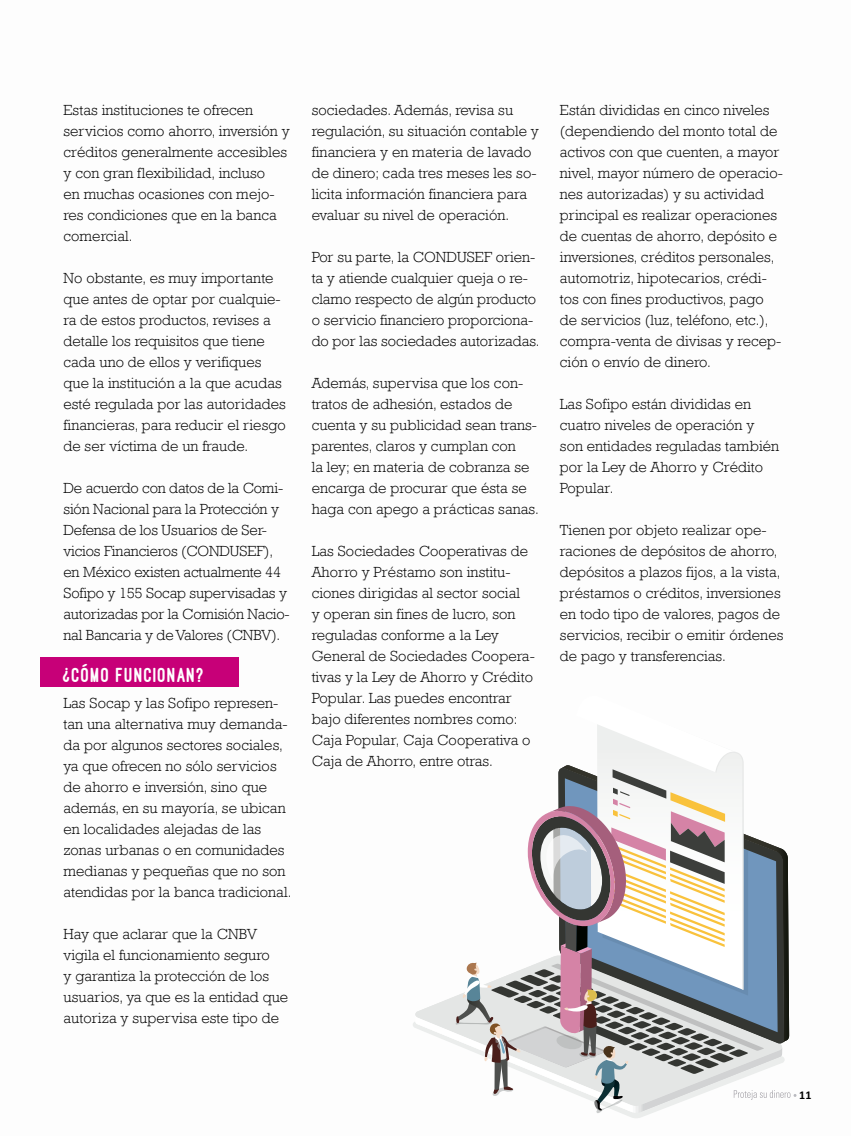
<style>
.page{position:relative;width:851px;height:1136px;background:#fff}
.page>*{position:absolute;margin:0;border:0;box-sizing:border-box;transform-origin:0 0}
.t1{font:800 21px "Ostrich Sans";letter-spacing:.05em;color:#fff}
.t2{font:300 15px/21px "Rockwell";letter-spacing:.005em;color:#000}
.t3{font:700 12px "Calibri";color:#000}
</style>
<div class="page">
<div style="left:40px;top:657px;width:199px;height:30px;background:#c70078"></div>
<svg style="left:415px;top:724px;width:381px;height:388px"></svg>
<p class="t2" style="left:63px;top:99px;width:228px">Estas instituciones te ofrecen servicios como ahorro, inversión y créditos generalmente accesibles y con gran flexibilidad, incluso<br>en muchas ocasiones con mejo&shy;res condiciones que en la banca comercial.</p>
<p class="t2" style="left:63px;top:267px;width:224px">No obstante, es muy importante que antes de optar por cualquie&shy;ra de estos productos, revises a detalle los requisitos que tiene cada uno de ellos y verifiques que la institución a la que acudas esté regulada por las autoridades financieras, para reducir el riesgo de ser víctima de un fraude.</p>
<p class="t2" style="left:63px;top:477px;width:228px">De acuerdo con datos de la Comi&shy;sión Nacional para la Protección y<br>Defensa de los Usuarios de Ser&shy;vicios Financieros (CONDUSEF), en México existen actualmente 44<br>Sofipo y 155 Socap supervisadas y autorizadas por la Comisión Nacio&shy;nal Bancaria y de Valores (CNBV).</p>
<h1 class="t1" style="left:63px;top:664px;width:142px">¿CÓMO FUNCIONAN?</h1>
<p class="t2" style="left:63px;top:692px;width:229px">Las Socap y las Sofipo represen&shy;tan una alternativa muy demanda&shy;da por algunos sectores sociales, ya que ofrecen no sólo servicios de ahorro e inversión, sino que además, en su mayoría, se ubican en localidades alejadas de las zonas urbanas o en comunidades medianas y pequeñas que no son atendidas por la banca tradicional.</p>
<p class="t2" style="left:63px;top:923px;width:226px">Hay que aclarar que la CNBV vigila el funcionamiento seguro<br>y garantiza la protección de los usuarios, ya que es la entidad que autoriza y supervisa este tipo de</p>
<p class="t2" style="left:311px;top:99px;width:229px">sociedades. Además, revisa su regulación, su situación contable y financiera y en materia de lavado de dinero; cada tres meses les so&shy;licita información financiera para evaluar su nivel de operación.</p>
<p class="t2" style="left:311px;top:246px;width:229px">Por su parte, la CONDUSEF orien&shy;ta y atiende cualquier queja o re&shy;clamo respecto de algún producto o servicio financiero proporciona&shy;do por las sociedades autorizadas.</p>
<p class="t2" style="left:311px;top:372px;width:229px">Además, supervisa que los con&shy;tratos de adhesión, estados de cuenta y su publicidad sean trans&shy;parentes, claros y cumplan con<br>la ley; en materia de cobranza se encarga de procurar que ésta se haga con apego a prácticas sanas.</p>
<p class="t2" style="left:311px;top:540px;width:225px">Las Sociedades Cooperativas de<br>Ahorro y Préstamo son institu&shy;ciones dirigidas al sector social<br>y operan sin fines de lucro, son reguladas conforme a la Ley<br>General de Sociedades Coopera&shy;tivas y la Ley de Ahorro y Crédito<br>Popular. Las puedes encontrar bajo diferentes nombres como:<br>Caja Popular, Caja Cooperativa o<br>Caja de Ahorro, entre otras.</p>
<p class="t2" style="left:559px;top:99px;width:224px">Están divididas en cinco niveles (dependiendo del monto total de activos con que cuenten, a mayor nivel, mayor número de operacio&shy;nes autorizadas) y su actividad principal es realizar operaciones de cuentas de ahorro, depósito e inversiones, créditos personales, automotriz, hipotecarios, crédi&shy;tos con fines productivos, pago de servicios (luz, teléfono, etc.), compra-venta de divisas y recep&shy;ción o envío de dinero.</p>
<p class="t2" style="left:559px;top:393px;width:221px">Las Sofipo están divididas en cuatro niveles de operación y son entidades reguladas también por la Ley de Ahorro y Crédito<br>Popular.</p>
<p class="t2" style="left:559px;top:519px;width:225px">Tienen por objeto realizar ope&shy;raciones de depósitos de ahorro, depósitos a plazos fijos, a la vista, préstamos o créditos, inversiones en todo tipo de valores, pagos de servicios, recibir o emitir órdenes de pago y transferencias.</p>
<p class="t3" style="left:799px;top:1086px;width:14px">11</p>
</div>
